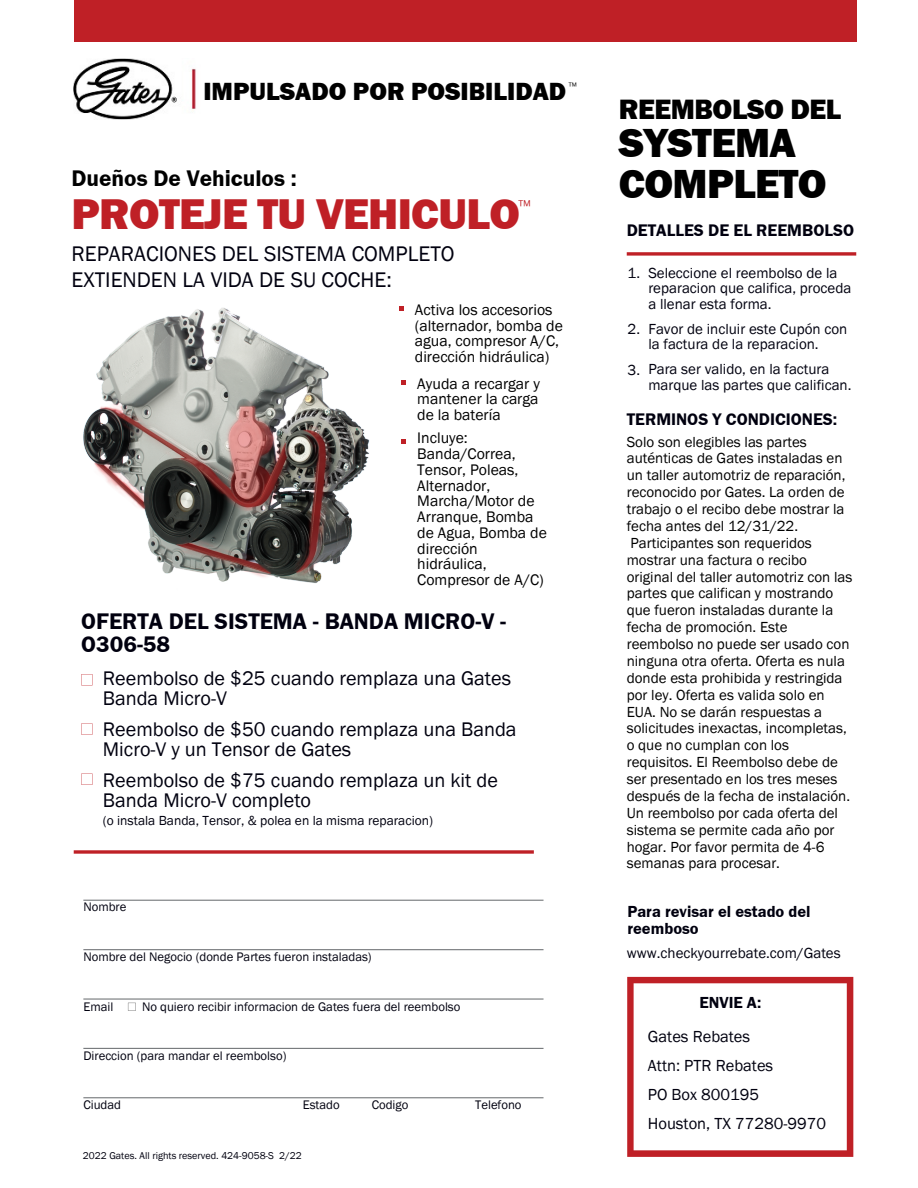
<style>
.page{position:relative;width:918px;height:1188px;background:#fff}
.page>*{position:absolute;margin:0;border:0;box-sizing:border-box;transform-origin:0 0}
.t1{font:44.25px "Franklin Gothic URW Hea";letter-spacing:-.015em;color:#bf2026}
.t2{font:41.85px/40px "Franklin Gothic URW Hea";letter-spacing:-.015em;color:#000}
.t3{font:28.8px "Franklin Gothic URW Hea";letter-spacing:-.015em;color:#000}
.t4{font:25.5px "Franklin Gothic URW Hea";color:#000}
.t5{font:23.25px/23.7px "Franklin Gothic URW Dem";color:#01000f}
.t6{font:23.25px "Franklin Gothic URW Dem";color:#000}
.t7{font:21.75px/25.8px "Franklin Gothic URW Boo";color:#01000f}
.t8{font:20.25px/20.2px "Franklin Gothic URW Boo";color:#01000f}
.t9{font:17.25px "Franklin Gothic URW Dem";color:#01000f}
.t10{font:16.5px "Franklin Gothic URW Boo";color:#01000f}
.t11{font:16.5px/16.8px "Franklin Gothic URW Dem";color:#01000f}
.t12{font:15.75px/15.8px "Franklin Gothic URW Boo";color:#000}
.t13{font:15px/16.8px "Franklin Gothic URW Boo";color:#000}
.t14{font:15px/15.8px "Franklin Gothic URW Boo";color:#01000f}
.t15{font:13.5px "Franklin Gothic URW Boo";color:#01000f}
.t16{font:13.35px "Libre Franklin";color:#bf2026}
.t17{font:12.75px "Franklin Gothic URW Boo";color:#01000f}
.t18{font:10.2px "Franklin Gothic URW Boo";color:#01000f}
.t19{font:8.85px "Libre Franklin";color:#000}
</style>
<div class="page">
<svg style="left:74px;top:850px;width:460px;height:4px;background:#c84247"></svg>
<div style="left:74px;top:0;width:783px;height:42px;background:#bf2026"></div>
<img style="left:83px;top:308px;width:287px;height:276px">
<svg style="left:399px;top:307px;width:4px;height:4px"></svg>
<svg style="left:401px;top:380px;width:5px;height:5px"></svg>
<svg style="left:401px;top:439px;width:5px;height:5px"></svg>
<svg style="left:81px;top:674px;width:12px;height:11px"></svg>
<svg style="left:81px;top:723px;width:12px;height:12px"></svg>
<svg style="left:81px;top:774px;width:12px;height:11px"></svg>
<hr style="left:83px;top:900px;width:461px;height:1px;background:#75787b">
<hr style="left:83px;top:949px;width:461px;height:1px;background:#75787b">
<hr style="left:83px;top:998px;width:461px;height:2px;background:#75787b">
<hr style="left:83px;top:1048px;width:461px;height:1px;background:#75787b">
<hr style="left:83px;top:1097px;width:461px;height:1px;background:#75787b">
<svg style="left:128px;top:1003px;width:8px;height:8px"></svg>
<svg style="left:627px;top:977px;width:226px;height:180px"></svg>
<svg style="left:627px;top:252px;width:229px;height:4px"></svg>
<img style="left:74px;top:58px;width:122px;height:61px">
<p class="t4" style="left:203px;top:78px;width:364px">IMPULSADO POR POSIBILIDAD</p>
<p class="t19" style="left:569px;top:80px;width:10px">™</p>
<p class="t6" style="left:71px;top:167px;width:227px">Dueños De Vehiculos :</p>
<p class="t1" style="left:71px;top:192px;width:450px">PROTEJE TU VEHICULO</p>
<p class="t16" style="left:518px;top:197px;width:14px">™</p>
<p class="t7" style="left:71px;top:241px;width:385px">REPARACIONES DEL SISTEMA COMPLETO<br>EXTIENDEN LA VIDA DE SU COCHE:</p>
<p class="t12" style="left:415px;top:302px;width:150px">Activa los accesorios (alternador, bomba de agua, compresor A/C, dirección hidráulica)</p>
<p class="t12" style="left:417px;top:375px;width:124px;text-align:justify">Ayuda a recargar y mantener la carga de la batería</p>
<p class="t12" style="left:417px;top:430px;width:131px">Incluye:<br>Banda/Correa,<br>Tensor, Poleas,<br>Alternador,<br>Marcha/Motor de<br>Arranque, Bomba de Agua, Bomba de dirección hidráulica,<br>Compresor de A/C)</p>
<p class="t5" style="left:81px;top:609px;width:426px">OFERTA DEL SISTEMA - BANDA MICRO-V -<br>O306-58</p>
<p class="t8" style="left:103px;top:668px;width:410px">Reembolso de $25 cuando remplaza una Gates<br>Banda Micro-V</p>
<p class="t8" style="left:103px;top:719px;width:415px">Reembolso de $50 cuando remplaza una Banda<br>Micro-V y un Tensor de Gates</p>
<p class="t8" style="left:103px;top:770px;width:397px">Reembolso de $75 cuando remplaza un kit de<br>Banda Micro-V completo</p>
<p class="t15" style="left:103px;top:813px;width:332px">(o instala Banda, Tensor, &amp; polea en la misma reparacion)</p>
<p class="t17" style="left:83px;top:901px;width:45px">Nombre</p>
<p class="t17" style="left:83px;top:951px;width:290px">Nombre del Negocio (donde Partes fueron instaladas)</p>
<p class="t17" style="left:83px;top:1000px;width:31px">Email</p>
<p class="t17" style="left:142px;top:1000px;width:320px">No quiero recibir informacion de Gates fuera del reembolso</p>
<p class="t17" style="left:83px;top:1049px;width:205px">Direccion (para mandar el reembolso)</p>
<p class="t17" style="left:83px;top:1099px;width:39px">Ciudad</p>
<p class="t17" style="left:303px;top:1099px;width:39px">Estado</p>
<p class="t17" style="left:372px;top:1099px;width:38px">Codigo</p>
<p class="t17" style="left:475px;top:1099px;width:48px">Telefono</p>
<p class="t18" style="left:83px;top:1151px;width:220px">2022 Gates. All rights reserved. 424-9058-S 2/22</p>
<p class="t3" style="left:619px;top:95px;width:224px">REEMBOLSO DEL</p>
<p class="t2" style="left:619px;top:123px;width:210px">SYSTEMA<br>COMPLETO</p>
<p class="t9" style="left:627px;top:222px;width:229px">DETALLES DE EL REEMBOLSO</p>
<p class="t14" style="left:628px;top:265px;width:14px">1.</p>
<p class="t14" style="left:628px;top:322px;width:14px">2.</p>
<p class="t14" style="left:628px;top:362px;width:14px">3.</p>
<p class="t14" style="left:648px;top:265px;width:205px">Seleccione el reembolso de la reparacion que califica, proceda a llenar esta forma.</p>
<p class="t14" style="left:648px;top:321px;width:200px">Favor de incluir este Cupón con la factura de la reparacion.</p>
<p class="t14" style="left:648px;top:361px;width:205px">Para ser valido, en la factura marque las partes que califican.</p>
<p class="t9" style="left:627px;top:411px;width:212px">TERMINOS Y CONDICIONES:</p>
<p class="t13" style="left:627px;top:433px;width:227px">Solo son elegibles las partes auténticas de Gates instaladas en un taller automotriz de reparación, reconocido por Gates. La orden de trabajo o el recibo debe mostrar la fecha antes del 12/31/22.<br>Participantes son requeridos mostrar una factura o recibo original del taller automotriz con las partes que califican y mostrando que fueron instaladas durante la fecha de promoción. Este reembolso no puede ser usado con ninguna otra oferta. Oferta es nula donde esta prohibida y restringida por ley. Oferta es valida solo en<br>EUA. No se darán respuestas a solicitudes inexactas, incompletas, o que no cumplan con los requisitos. El Reembolso debe de ser presentado en los tres meses después de la fecha de instalación.<br>Un reembolso por cada oferta del sistema se permite cada año por hogar. Por favor permita de 4-6 semanas para procesar.</p>
<p class="t11" style="left:627px;top:903px;width:185px">Para revisar el estado del reemboso</p>
<p class="t14" style="left:627px;top:945px;width:215px">www.checkyourrebate.com/Gates</p>
<p class="t11" style="left:700px;top:995px;width:63px">ENVIE A:</p>
<p class="t10" style="left:648px;top:1028px;width:104px">Gates Rebates</p>
<p class="t10" style="left:648px;top:1057px;width:127px">Attn: PTR Rebates</p>
<p class="t10" style="left:648px;top:1086px;width:113px">PO Box 800195</p>
<p class="t10" style="left:648px;top:1115px;width:180px">Houston, TX 77280-9970</p>
</div>
